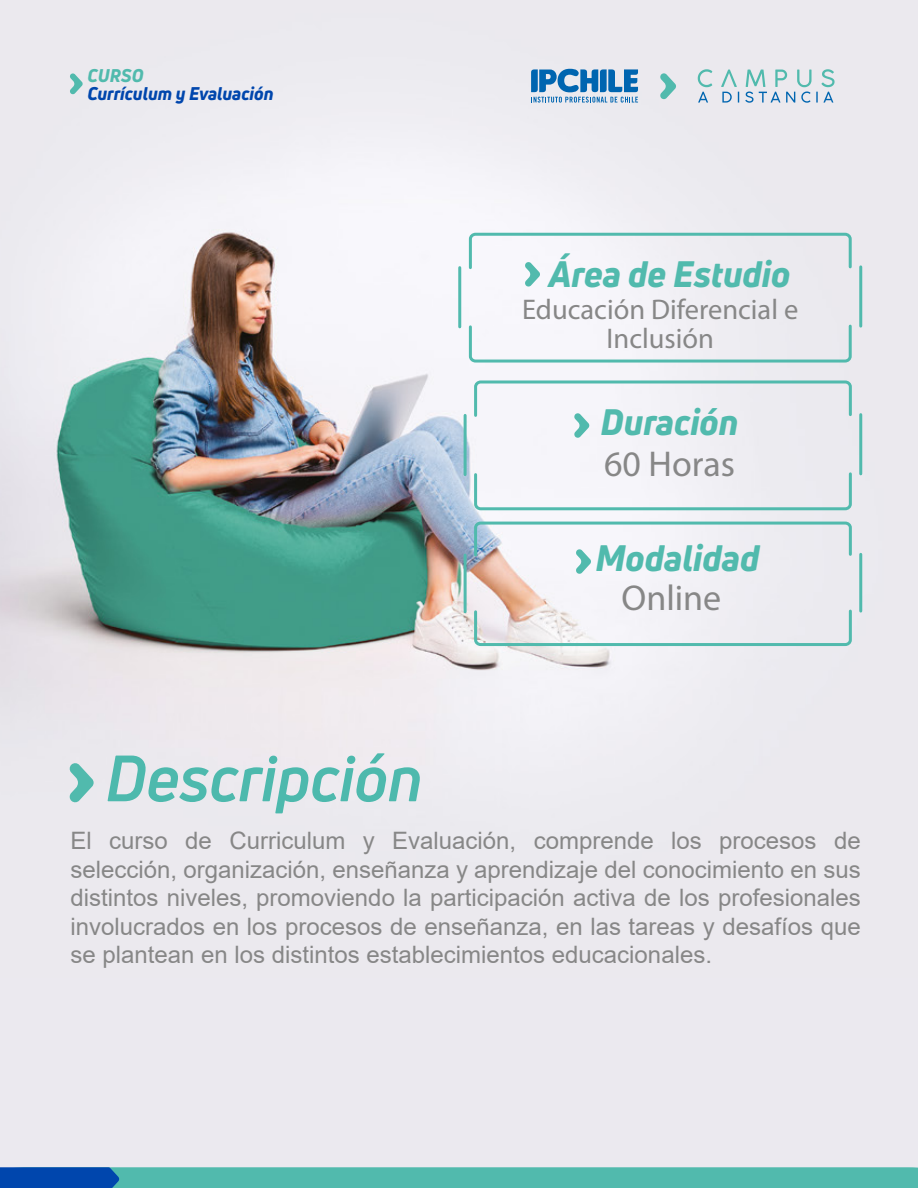
<style>
.page{position:relative;width:918px;height:1188px;background:#fff}
.page>*{position:absolute;margin:0;border:0;box-sizing:border-box;transform-origin:0 0}
.t1{font:italic 700 63.9px "Uni Neue";color:#4db9ad}
.t2{font:italic 800 36px "Uni Neue";color:#51baad}
.t3{font:36px "Myriad Pro";color:#878787}
.t4{font:28.5px/28.5px "Myriad Pro";color:#878787;text-align:center}
.t5{font:24px/28.5px "Arial";color:#878787;text-align:justify}
.t6{font:italic 800 18px "Uni Neue";color:#0046ad}
.t7{font:italic 800 18px "Uni Neue";color:#51baad}
</style>
<div class="page">
<div style="left:0;top:0;width:918px;height:1180px;background:#ebe9ef"></div>
<img style="left:0;top:68px;width:863px;height:638px">
<hr style="left:464px;top:415px;width:3px;height:60px;background:#51baad">
<svg style="left:473px;top:471px;width:380px;height:41px"></svg>
<hr style="left:859px;top:415px;width:3px;height:59px;background:#51baad">
<hr style="left:458px;top:268px;width:3px;height:59px;background:#51baad">
<svg style="left:467px;top:323px;width:386px;height:41px"></svg>
<hr style="left:859px;top:267px;width:3px;height:59px;background:#51baad">
<hr style="left:464px;top:555px;width:3px;height:57px;background:#51baad">
<svg style="left:473px;top:608px;width:380px;height:40px"></svg>
<hr style="left:859px;top:554px;width:3px;height:57px;background:#51baad">
<svg style="left:467px;top:231px;width:386px;height:56px"></svg>
<svg style="left:473px;top:520px;width:380px;height:54px"></svg>
<svg style="left:473px;top:379px;width:380px;height:59px"></svg>
<svg style="left:69px;top:763px;width:25px;height:40px"></svg>
<svg style="left:0;top:1167px;width:918px;height:21px;background:#48acad"></svg>
<svg style="left:698px;top:69px;width:14px;height:34px"></svg>
<svg style="left:721px;top:70px;width:18px;height:33px"></svg>
<svg style="left:745px;top:69px;width:90px;height:34px"></svg>
<svg style="left:660px;top:73px;width:16px;height:27px"></svg>
<svg style="left:531px;top:69px;width:107px;height:34px"></svg>
<svg style="left:70px;top:73px;width:13px;height:22px"></svg>
<p class="t7" style="left:88px;top:64px;width:57px">CURSO</p>
<p class="t6" style="left:88px;top:82px;width:188px">Currículum y Evaluación</p>
<h1 class="t1" style="left:105px;top:738px;width:319px">Descripción</h1>
<h2 class="t2" style="left:549px;top:249px;width:243px">Área de Estudio</h2>
<p class="t4" style="left:522px;top:295px;width:278px">Educación Diferencial e<br>Inclusión</p>
<h2 class="t2" style="left:601px;top:397px;width:139px">Duración</h2>
<h2 class="t3" style="left:604px;top:442px;width:133px">60 Horas</h2>
<h2 class="t2" style="left:596px;top:533px;width:165px">Modalidad</h2>
<h2 class="t3" style="left:622px;top:576px;width:101px">Online</h2>
<p class="t5" style="left:70px;top:826px;width:792px">El curso de Curriculum y Evaluación, comprende los procesos de selección, organización, enseñanza y aprendizaje del conocimiento en sus distintos niveles, promoviendo la participación activa de los profesionales involucrados en los procesos de enseñanza, en las tareas y desafíos que se plantean en los distintos establecimientos educacionales.</p>
</div>
